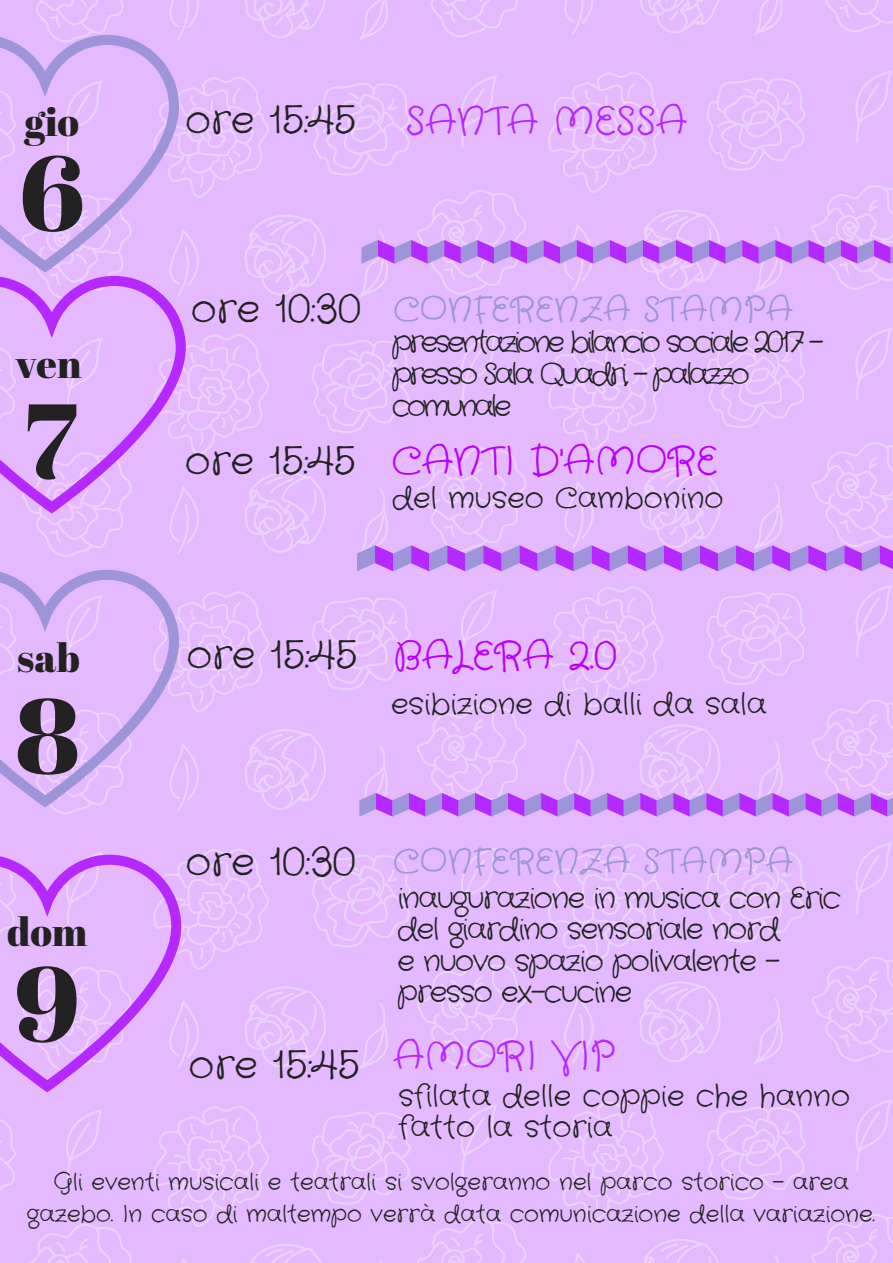
<style>
.page{position:relative;width:893px;height:1263px;background:#fff}
.page>*{position:absolute;margin:0;border:0;box-sizing:border-box;transform-origin:0 0}
.t1{font:105.9px "Abril Fatface";color:#222}
.t2{font:39.75px "Crafty Girls";color:#222}
.t3{font:39.75px "Crafty Girls";color:#b800ff}
.t4{font:39.75px "Crafty Girls";color:#b528ff}
.t5{font:39.75px "Abril Fatface";color:#222}
.t6{font:34.8px "Crafty Girls";color:#9d94da}
.t7{font:29.85px/31.5px "Crafty Girls";letter-spacing:-.05em;color:#222}
.t8{font:29.85px/31.5px "Crafty Girls";color:#222}
.t9{font:29.85px/31.5px "Crafty Girls";letter-spacing:-.11em;color:#222}
.t10{font:23.25px/31.5px "Crafty Girls";color:#222;text-align:center}
.s1{font-size:39.75px;color:#222}
</style>
<div class="page">
<img style="left:0;top:0;width:893px;height:1263px">
<svg style="left:361px;top:240px;width:532px;height:24px;background:#bc7cf2"></svg>
<svg style="left:357px;top:545px;width:536px;height:26px;background:#bb7bf2"></svg>
<svg style="left:359px;top:793px;width:534px;height:24px;background:#bc7bf2"></svg>
<svg style="left:0;top:855px;width:181px;height:237px;background:#dea8fe"></svg>
<svg style="left:0;top:570px;width:179px;height:237px;background:#dbb5fa"></svg>
<svg style="left:0;top:35px;width:186px;height:478px;background:#ddaffc"></svg>
<h2 class="t5" style="left:24px;top:94px;width:56px">gio</h2>
<h1 class="t1" style="left:19px;top:119px;width:67px">6</h1>
<h2 class="t5" style="left:15px;top:336px;width:68px">ven</h2>
<h1 class="t1" style="left:23px;top:366px;width:56px">7</h1>
<h2 class="t5" style="left:17px;top:630px;width:64px">sab</h2>
<h1 class="t1" style="left:15px;top:661px;width:66px">8</h1>
<h2 class="t5" style="left:7px;top:904px;width:82px">dom</h2>
<h1 class="t1" style="left:15px;top:929px;width:67px">9</h1>
<h2 class="t2" style="left:186px;top:93px;width:172px">ore 15:45</h2>
<h2 class="t4" style="left:405px;top:94px;width:283px">SANTA MESSA</h2>
<h2 class="t2" style="left:191px;top:282px;width:171px">ore 10:30</h2>
<h2 class="t2" style="left:185px;top:434px;width:172px">ore 15:45</h2>
<h3 class="t6" style="left:393px;top:286px;width:401px">CONFERENZA STAMPA</h3>
<p class="t9" style="left:392px;top:328px;width:433px">presentazione bilancio sociale 2017 - presso Sala Quadri, - palazzo comunale</p>
<h2 class="t3" style="left:392px;top:434px;width:327px">CANTI D'AMORE</h2>
<p class="t8" style="left:392px;top:483px;width:333px">del museo Cambonino</p>
<h2 class="t2" style="left:187px;top:628px;width:172px">ore 15:45</h2>
<h2 class="t3" style="left:393px;top:629px;width:225px">BALERA 2.0</h2>
<p class="t8" style="left:391px;top:689px;width:377px">esibizione di balli da sala</p>
<h3 class="t6" style="left:186px;top:837px;width:608px"><span class="s1">ore 10:30</span> CONFERENZA STAMPA</h3>
<h2 class="t2" style="left:189px;top:1038px;width:172px">ore 15:45</h2>
<p class="t7" style="left:397px;top:883px;width:445px">inaugurazione in musica con Eric del giardino sensoriale nord<br>e nuovo spazio polivalente - presso ex-cucine</p>
<h2 class="t4" style="left:393px;top:1029px;width:224px">AMORI VIP</h2>
<p class="t8" style="left:399px;top:1081px;width:453px">sfilata delle coppie che hanno fatto la storia</p>
<p class="t10" style="left:27px;top:1167px;width:849px">Gli eventi musicali e teatrali si svolgeranno nel parco storico - area gazebo. In caso di maltempo verrà data comunicazione della variazione.</p>
</div>
